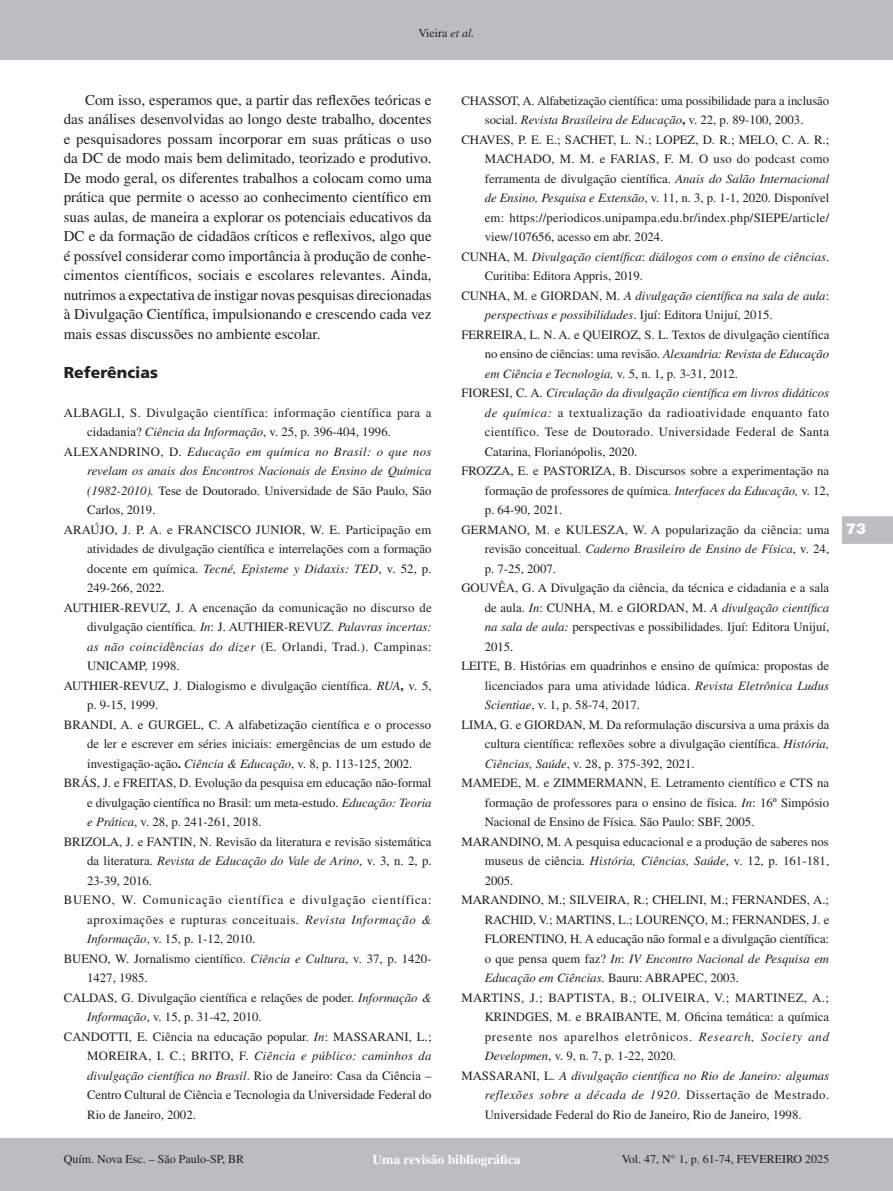
<style>
.page{position:relative;width:893px;height:1191px;background:#fff}
.page>*{position:absolute;margin:0;border:0;box-sizing:border-box;transform-origin:0 0}
.Sessão{font:900 15.75px "Frutiger LT Std";color:#231f20}
.t1{font:15px/19.5px "Times LT Std";color:#231f20;text-align:justify}
.t2{font:900 15px "Swiss 721 BT";color:#fff}
.t3{font:700 13.5px "Times LT Std";color:#fff}
.Bibliografia{font:12.75px/19.5px "Times LT Std";color:#231f20;text-align:justify}
.Bibliografia-2{font:italic 12.75px/19.5px "Times LT Std";color:#231f20}
.Bibliografia-3{font:12.75px/19.5px "Times LT Std";letter-spacing:.03em;color:#231f20}
.t4{font:12px "Times LT Std";color:#231f20}
.s1{font-style:italic}
.s2{font-style:normal}
.s3{font-weight:700}
</style>
<div class="page">
<div style="left:0;top:0;width:893px;height:60px;background:#bcbdc0"></div>
<div style="left:0;top:1138px;width:893px;height:53px;background:#bcbdc0"></div>
<svg style="left:842px;top:516px;width:51px;height:28px"></svg>
<p class="t4" style="left:418px;top:27px;width:58px">Vieira <span class="s1">et al.</span></p>
<p class="t1" style="left:64px;top:90px;width:369px;text-indent:21px">Com isso, esperamos que, a partir das reflexões teóricas e das análises desenvolvidas ao longo deste trabalho, docentes e pesquisadores possam incorporar em suas práticas o uso da DC de modo mais bem delimitado, teorizado e produtivo.<br>De modo geral, os diferentes trabalhos a colocam como uma prática que permite o acesso ao conhecimento científico em suas aulas, de maneira a explorar os potenciais educativos da DC e da formação de cidadãos críticos e reflexivos, algo que é possível considerar como importância à produção de conhe&shy;cimentos científicos, sociais e escolares relevantes. Ainda, nutrimos a expectativa de instigar novas pesquisas direcionadas à Divulgação Científica, impulsionando e crescendo cada vez mais essas discussões no ambiente escolar.</p>
<p class="Sessão" style="left:64px;top:363px;width:96px">Referências</p>
<p class="Bibliografia-3" style="left:87px;top:402px;width:346px;text-indent:-23px">ALBAGLI, S. Divulgação científica: informação científica para a cidadania? <span class="s1">Ciência da Informação</span>, v. 25, p. 396-404, 1996.</p>
<p class="Bibliografia-2" style="left:87px;top:442px;width:346px;text-align:justify;text-indent:-23px"><span class="s2">ALEXANDRINO, D.</span> Educação em química no Brasil: o que nos revelam os anais dos Encontros Nacionais de Ensino de Química (1982-2010). <span class="s2">Tese de Doutorado. Universidade de São Paulo, São Carlos, 2019.</span></p>
<p class="Bibliografia" style="left:87px;top:519px;width:346px;text-indent:-23px">ARAÚJO, J. P. A. e FRANCISCO JUNIOR, W. E. Participação em atividades de divulgação científica e interrelações com a formação docente em química. <span class="s1">Tecné, Episteme y Didaxis: TED</span>, v. 52, p.<br>249-266, 2022.</p>
<p class="Bibliografia" style="left:87px;top:597px;width:346px;text-indent:-23px">AUTHIER-REVUZ, J. A encenação da comunicação no discurso de divulgação científica. <span class="s1">In</span>: J. AUTHIER-REVUZ. <span class="s1">Palavras incertas: as não coincid</span>ê<span class="s1">ncias do dizer</span> (E. Orlandi, Trad.). Campinas:<br>UNICAMP, 1998.</p>
<p class="Bibliografia" style="left:87px;top:675px;width:346px;text-indent:-23px">AUTHIER-REVUZ, J. Dialogismo e divulgação científica. <span class="s1">RUA</span><span class="s3">,</span> v. 5, p. 9-15, 1999.</p>
<p class="Bibliografia" style="left:87px;top:714px;width:346px;text-indent:-23px">BRANDI, A. e GURGEL, C. A alfabetização científica e o processo de ler e escrever em séries iniciais: emergências de um estudo de investigação-ação<span class="s3">.</span> <span class="s1">Ciência &amp; Educação</span>, v. 8, p. 113-125, 2002.</p>
<p class="Bibliografia" style="left:87px;top:773px;width:346px;text-indent:-23px">BRÁS, J. e FREITAS, D. Evolução da pesquisa em educação não-formal e divulgação científica no Brasil: um meta-estudo. <span class="s1">Educação: Teoria e Prática</span>, v. 28, p. 241-261, 2018.</p>
<p class="Bibliografia" style="left:87px;top:831px;width:346px;text-indent:-23px">BRIZOLA, J. e FANTIN, N. Revisão da literatura e revisão sistemática da literatura. <span class="s1">Revista de Educação do Vale de Arino</span>, v. 3, n. 2, p.<br>23-39, 2016.</p>
<p class="Bibliografia" style="left:87px;top:890px;width:346px;text-indent:-23px">BUENO, W. Comunicação científica e divulgação científica: aproximações e rupturas conceituais. <span class="s1">Revista Informação &amp; Informação</span>, v. 15, p. 1-12, 2010.</p>
<p class="Bibliografia" style="left:87px;top:948px;width:346px;text-indent:-23px">BUENO, W. Jornalismo científico. <span class="s1">Ciência e Cultura</span>, v. 37, p. 1420-<br>1427, 1985.</p>
<p class="Bibliografia" style="left:87px;top:987px;width:346px;text-indent:-23px">CALDAS, G. Divulgação científica e relações de poder. <span class="s1">Informação &amp;<br>Informação</span>, v. 15, p. 31-42, 2010.</p>
<p class="Bibliografia" style="left:87px;top:1026px;width:346px;text-indent:-23px">CANDOTTI, E. Ciência na educação popular. <span class="s1">In</span>: MASSARANI, L.; MOREIRA, I. C.; BRITO, F. <span class="s1">Ciência e público: caminhos da divulgação científica no Brasil</span>. Rio de Janeiro: Casa da Ciência – Centro Cultural de Ciência e Tecnologia da Universidade Federal do Rio de Janeiro, 2002.</p>
<p class="Bibliografia" style="left:461px;top:90px;width:369px;text-align:center">CHASSOT, A. Alfabetização científica: uma possibilidade para a inclusão social. <span class="s1">Revista Brasileira de Educação</span><span class="s3">,</span> v. 22, p. 89-100, 2003.</p>
<p class="Bibliografia" style="left:485px;top:129px;width:346px;text-indent:-23px">CHAVES, P. E. E.; SACHET, L. N.; LOPEZ, D. R.; MELO, C. A. R.; MACHADO, M. M. e FARIAS, F. M. O uso do podcast como ferramenta de divulgação científica. <span class="s1">Anais do Salão Internacional de Ensino, Pesquisa e Extensão</span>, v. 11, n. 3, p. 1-1, 2020. Disponível em: https://periodicos.unipampa.edu.br/index.php/SIEPE/article/ view/107656, acesso em abr. 2024.</p>
<p class="Bibliografia-2" style="left:485px;top:247px;width:346px;text-indent:-23px"><span class="s2">CUNHA, M.</span> Divulgação científica<span class="s2">:</span> diálogos com o ensino de ciências<span class="s2">.<br>Curitiba: Editora Appris, 2019.</span></p>
<p class="Bibliografia-2" style="left:485px;top:286px;width:346px;text-indent:-23px"><span class="s2">CUNHA, M. e GIORDAN, M.</span> A divulgação científica na sala de aula<span class="s2">: </span>perspectivas e possibilidades<span class="s2">. Ijuí: Editora Unijuí, 2015.</span></p>
<p class="Bibliografia" style="left:485px;top:324px;width:346px;text-indent:-23px">FERREIRA, L. N. A. e QUEIROZ, S. L. Textos de divulgação científica no ensino de ciências: uma revisão. <span class="s1">Alexandria: Revista de Educação em Ciência e Tecnologia,</span> v. 5, n. 1, p. 3-31, 2012.</p>
<p class="Bibliografia" style="left:485px;top:383px;width:346px;text-indent:-23px">FIORESI, C. A. <span class="s1">Circulação da divulgação científica em livros didáticos de química:</span> a textualização da radioatividade enquanto fato científico. Tese de Doutorado. Universidade Federal de Santa Catarina, Florianópolis, 2020.</p>
<p class="Bibliografia" style="left:485px;top:461px;width:346px;text-indent:-23px">FROZZA, E. e PASTORIZA, B. Discursos sobre a experimentação na formação de professores de química. <span class="s1">Interfaces da Educação,</span> v. 12, p. 64-90, 2021.</p>
<p class="Bibliografia" style="left:485px;top:519px;width:346px;text-indent:-23px">GERMANO, M. e KULESZA, W. A popularização da ciência: uma revisão conceitual. <span class="s1">Caderno Brasileiro de Ensino de Física</span>, v. 24, p. 7-25, 2007.</p>
<p class="Bibliografia" style="left:485px;top:578px;width:346px;text-indent:-23px">GOUVÊA, G. A Divulgação da ciência, da técnica e cidadania e a sala de aula. <span class="s1">In</span>: CUNHA, M. e GIORDAN, M. <span class="s1">A divulgação científica na sala de aula:</span> perspectivas e possibilidades. Ijuí: Editora Unijuí, 2015.</p>
<p class="Bibliografia" style="left:485px;top:656px;width:346px;text-indent:-23px">LEITE, B. Histórias em quadrinhos e ensino de química: propostas de licenciados para uma atividade lúdica. <span class="s1">Revista Eletrônica Ludus Scientiae</span>, v. 1, p. 58-74, 2017.</p>
<p class="Bibliografia" style="left:485px;top:714px;width:346px;text-indent:-23px">LIMA, G. e GIORDAN, M. Da reformulação discursiva a uma práxis da cultura científica: reflexões sobre a divulgação científica. <span class="s1">História, Ciências, Saúde</span>, v. 28, p. 375-392, 2021.</p>
<p class="Bibliografia" style="left:485px;top:773px;width:346px;text-indent:-23px">MAMEDE, M. e ZIMMERMANN, E. Letramento científico e CTS na formação de professores para o ensino de física. <span class="s1">In</span>: 16º Simpósio Nacional de Ensino de Física. São Paulo: SBF, 2005.</p>
<p class="Bibliografia" style="left:485px;top:831px;width:346px;text-indent:-23px">MARANDINO, M. A pesquisa educacional e a produção de saberes nos museus de ciência. <span class="s1">História, Ciências, Saúde</span>, v. 12, p. 161-181, 2005.</p>
<p class="Bibliografia" style="left:485px;top:890px;width:346px;text-indent:-23px">MARANDINO, M.; SILVEIRA, R.; CHELINI, M.; FERNANDES, A.; RACHID, V.; MARTINS, L.; LOURENÇO, M.; FERNANDES, J. e FLORENTINO, H. A educação não formal e a divulgação científica: o que pensa quem faz? <span class="s1">In</span>: <span class="s1">IV Encontro Nacional de Pesquisa em Educação em Ciências</span>. Bauru: ABRAPEC, 2003.</p>
<p class="Bibliografia" style="left:485px;top:987px;width:346px;text-indent:-23px">MARTINS, J.; BAPTISTA, B.; OLIVEIRA, V.; MARTINEZ, A.; KRINDGES, M. e BRAIBANTE, M. Oficina temática: a química presente nos aparelhos eletrônicos. <span class="s1">Research, Society and Developmen</span>, v. 9, n. 7, p. 1-22, 2020.</p>
<p class="Bibliografia" style="left:485px;top:1065px;width:346px;text-indent:-23px">MASSARANI, L. <span class="s1">A divulgação científica no Rio de Janeiro: algumas reflexões sobre a década de 1920</span>. Dissertação de Mestrado.<br>Universidade Federal do Rio de Janeiro, Rio de Janeiro, 1998.</p>
<p class="t4" style="left:64px;top:1152px;width:182px">Quím. Nova Esc. – São Paulo-SP, BR</p>
<p class="t3" style="left:372px;top:1151px;width:150px">Uma revisão bibliográfica</p>
<p class="t4" style="left:622px;top:1152px;width:209px">Vol. 47, N° 1, p. 61-74, FEVEREIRO 2025</p>
<p class="t2" style="left:846px;top:519px;width:21px">73</p>
</div>
